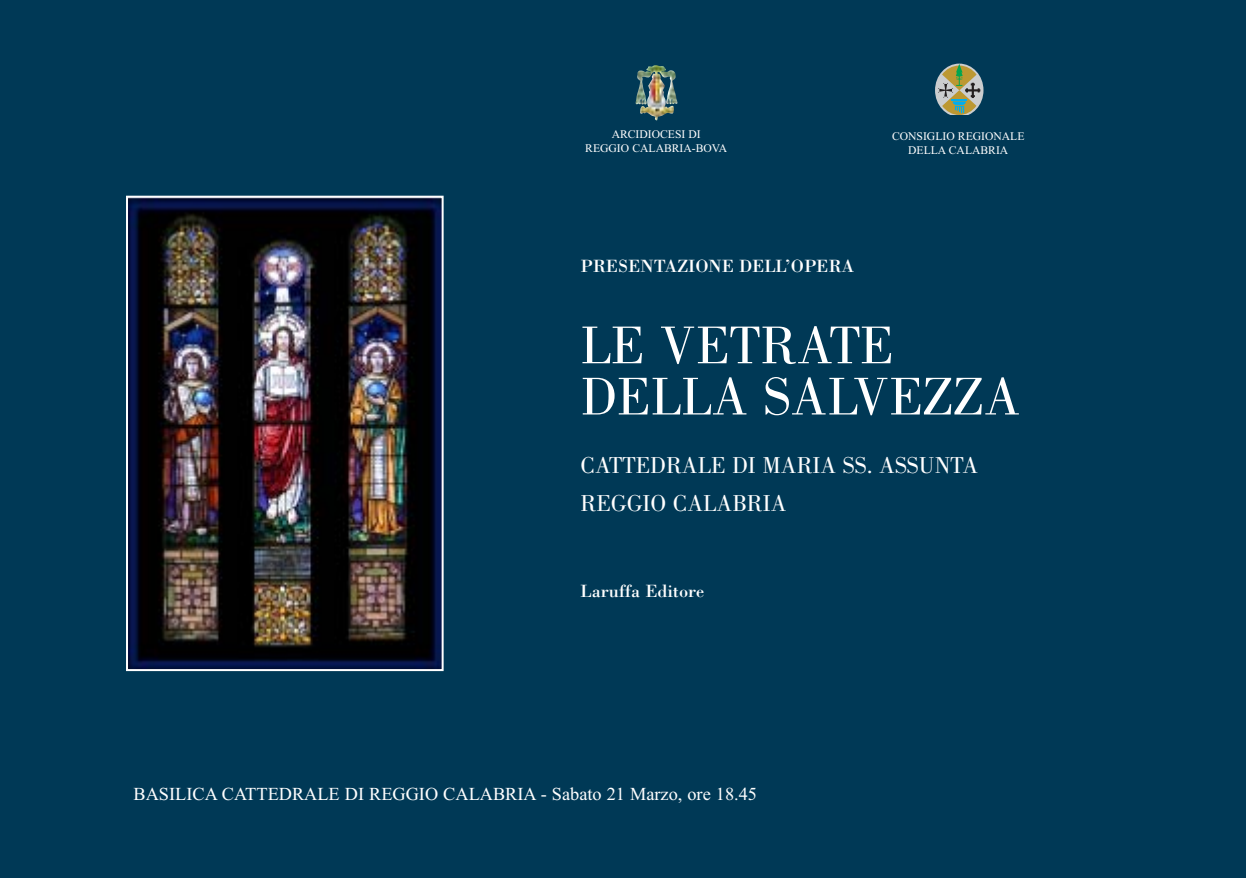
<style>
.page{position:relative;width:1248px;height:878px;background:#fff}
.page>*{position:absolute;margin:0;border:0;box-sizing:border-box;transform-origin:0 0}
.t1{font:54.8px/51.2px "Bodoni";color:#fff}
.t2{font:23.8px/38.4px "Bodoni";color:#fff}
.t3{font:18.2px "Times New Roman MS";color:#fff}
.t4{font:18.2px "Bodoni";color:#fff}
.t5{font:11.6px/14px "Times New Roman MS";color:#fff;text-align:center}
</style>
<div class="page">
<div style="left:0;top:0;width:1246px;height:878px;background:#003956"></div>
<img style="left:635px;top:65px;width:43px;height:56px">
<svg style="left:935px;top:64px;width:49px;height:51px;background:#869379"></svg>
<img style="left:129px;top:199px;width:312px;height:469px">
<div style="left:126px;top:196px;width:318px;height:475px;border:2px solid #fff"></div>
<p class="t5" style="left:585px;top:128px;width:143px">ARCIDIOCESI DI<br>REGGIO CALABRIA-BOVA</p>
<p class="t5" style="left:892px;top:130px;width:134px">CONSIGLIO REGIONALE<br>DELLA CALABRIA</p>
<h3 class="t4" style="left:580px;top:259px;width:275px">PRESENTAZIONE DELL’OPERA</h3>
<h1 class="t1" style="left:580px;top:325px;width:442px">LE VETRATE<br>DELLA SALVEZZA</h1>
<h2 class="t2" style="left:580px;top:448px;width:399px">CATTEDRALE DI MARIA SS. ASSUNTA<br>REGGIO CALABRIA</h2>
<h3 class="t4" style="left:580px;top:585px;width:125px">Laruffa Editore</h3>
<h3 class="t3" style="left:134px;top:787px;width:625px">BASILICA CATTEDRALE DI REGGIO CALABRIA - Sabato 21 Marzo, ore 18.45</h3>
</div>
